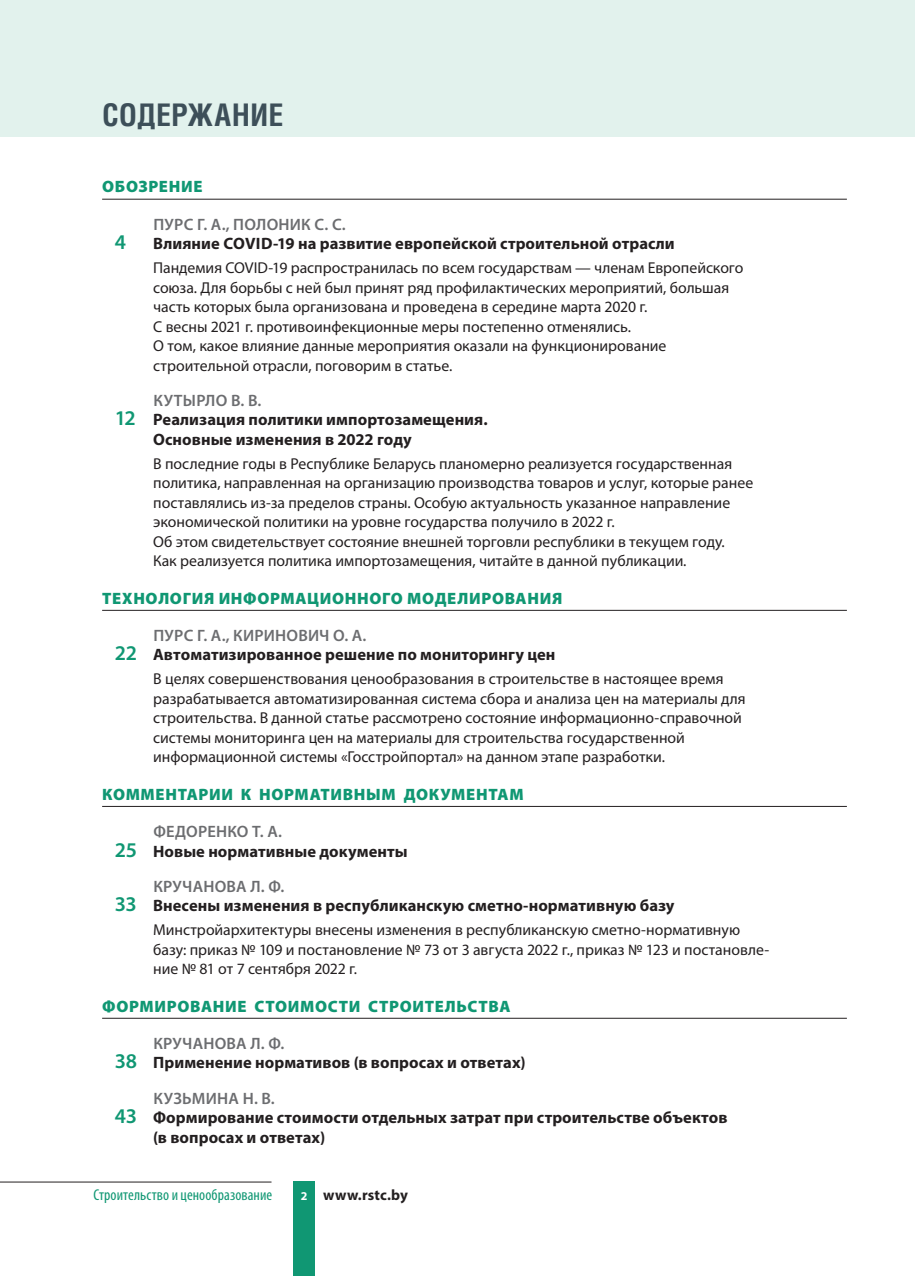
<style>
.page{position:relative;width:915px;height:1276px;background:#fff}
.page>*{position:absolute;margin:0;border:0;box-sizing:border-box;transform-origin:0 0}
.t1{font:700 30px "AG Letterica Condensed";letter-spacing:.005em;color:#3d4f59}
.t2{font:600 21px "Myriad Pro";color:#109773}
.t3{font:700 16.5px/19.5px "Myriad Pro";letter-spacing:.005em;color:#231f20}
.t4{font:900 16.5px "Myriad Pro";letter-spacing:.04em;color:#109773}
.t5{font:600 16.5px "Myriad Pro";letter-spacing:.015em;color:#6c6d70}
.t6{font:15.75px/19.5px "Myriad Pro";color:#231f20}
.t7{font:condensed 15.75px "Myriad Pro";letter-spacing:.005em;color:#109773}
.t8{font:700 15px "Myriad Pro";letter-spacing:.005em;color:#231f20}
.s1{font-weight:600;font-size:21px;color:#109773}
.s2{font-weight:600;color:#6c6d70}
.s3{font-size:12px;color:#fff}
</style>
<div class="page">
<div style="left:293px;top:1181px;width:22px;height:95px;background:#109773"></div>
<hr style="left:0;top:1181px;width:271px;height:1px;background:#231f20">
<div style="left:0;top:0;width:914px;height:136px;background:#e2f2ed"></div>
<hr style="left:102px;top:199px;width:744px;height:1px;background:#231f20">
<hr style="left:102px;top:610px;width:744px;height:1px;background:#231f20">
<hr style="left:102px;top:806px;width:744px;height:1px;background:#231f20">
<hr style="left:102px;top:1018px;width:744px;height:1px;background:#231f20">
<h1 class="t1" style="left:102px;top:97px;width:183px">СОДЕРЖАНИЕ</h1>
<p class="t4" style="left:102px;top:176px;width:102px">ОБОЗРЕНИЕ</p>
<p class="t5" style="left:153px;top:214px;width:194px">ПУРС Г. А., ПОЛОНИК С. С.</p>
<h2 class="t2" style="left:115px;top:229px;width:13px">4</h2>
<p class="t3" style="left:153px;top:233px;width:523px">Влияние COVID‑19 на развитие европейской строительной отрасли</p>
<p class="t6" style="left:153px;top:258px;width:591px">Пандемия COVID‑19 распространилась по всем государствам — членам Европейского союза. Для борьбы с ней был принят ряд профилактических мероприятий, большая часть которых была организована и проведена в середине марта 2020 г.<br>С весны 2021 г. противоинфекционные меры постепенно отменялись.<br>О том, какое влияние данные мероприятия оказали на функционирование строительной отрасли, поговорим в статье.</p>
<p class="t5" style="left:153px;top:390px;width:109px">КУТЫРЛО В. В.</p>
<p class="t3" style="left:115px;top:409px;width:374px"><span class="s1">12</span> Реализация политики импортозамещения.</p>
<p class="t3" style="left:153px;top:429px;width:260px">Основные изменения в 2022 году</p>
<p class="t6" style="left:153px;top:453px;width:601px">В последние годы в Республике Беларусь планомерно реализуется государственная политика, направленная на организацию производства товаров и услуг, которые ранее поставлялись из-за пределов страны. Особую актуальность указанное направление экономической политики на уровне государства получило в 2022 г.<br>Об этом свидетельствует состояние внешней торговли республики в текущем году.<br>Как реализуется политика импортозамещения, читайте в данной публикации.</p>
<p class="t4" style="left:102px;top:587px;width:461px">ТЕХНОЛОГИЯ ИНФОРМАЦИОННОГО МОДЕЛИРОВАНИЯ</p>
<p class="t3" style="left:115px;top:625px;width:442px;text-indent:38px"><span class="s2">ПУРС Г. А., КИРИНОВИЧ О. А.<br></span><span class="s1">22</span> Автоматизированное решение по мониторингу цен</p>
<p class="t6" style="left:153px;top:669px;width:594px">В целях совершенствования ценообразования в строительстве в настоящее время разрабатывается автоматизированная система сбора и анализа цен на материалы для строительства. В данной статье рассмотрено состояние информационно-справочной системы мониторинга цен на материалы для строительства государственной информационной системы «Госстройпортал» на данном этапе разработки.</p>
<p class="t4" style="left:102px;top:783px;width:423px">КОММЕНТАРИИ К НОРМАТИВНЫМ ДОКУМЕНТАМ</p>
<p class="t3" style="left:115px;top:821px;width:294px;text-indent:38px"><span class="s2">ФЕДОРЕНКО Т. А.<br></span><span class="s1">25</span> Новые нормативные документы</p>
<p class="t3" style="left:115px;top:876px;width:561px;text-indent:38px"><span class="s2">КРУЧАНОВА Л. Ф.<br></span><span class="s1">33</span> Внесены изменения в республиканскую сметно-нормативную базу</p>
<p class="t6" style="left:153px;top:920px;width:617px">Минстройархитектуры внесены изменения в республиканскую сметно-нормативную базу: приказ № 109 и постановление № 73 от 3 августа 2022 г., приказ № 123 и постановле&shy;ние № 81 от 7 сентября 2022 г.</p>
<p class="t4" style="left:102px;top:995px;width:409px">ФОРМИРОВАНИЕ СТОИМОСТИ СТРОИТЕЛЬСТВА</p>
<p class="t3" style="left:115px;top:1033px;width:412px;text-indent:38px"><span class="s2">КРУЧАНОВА Л. Ф.<br></span><span class="s1">38</span> Применение нормативов (в вопросах и ответах)</p>
<p class="t5" style="left:153px;top:1087px;width:123px">КУЗЬМИНА Н. В.</p>
<p class="t3" style="left:115px;top:1107px;width:614px"><span class="s1">43</span> Формирование стоимости отдельных затрат при строительстве объектов</p>
<p class="t3" style="left:153px;top:1126px;width:173px">(в вопросах и ответах)</p>
<p class="t7" style="left:94px;top:1185px;width:180px">Строительство и ценообразование</p>
<p class="t8" style="left:301px;top:1185px;width:108px"><span class="s3">2</span> www.rstc.by</p>
</div>
